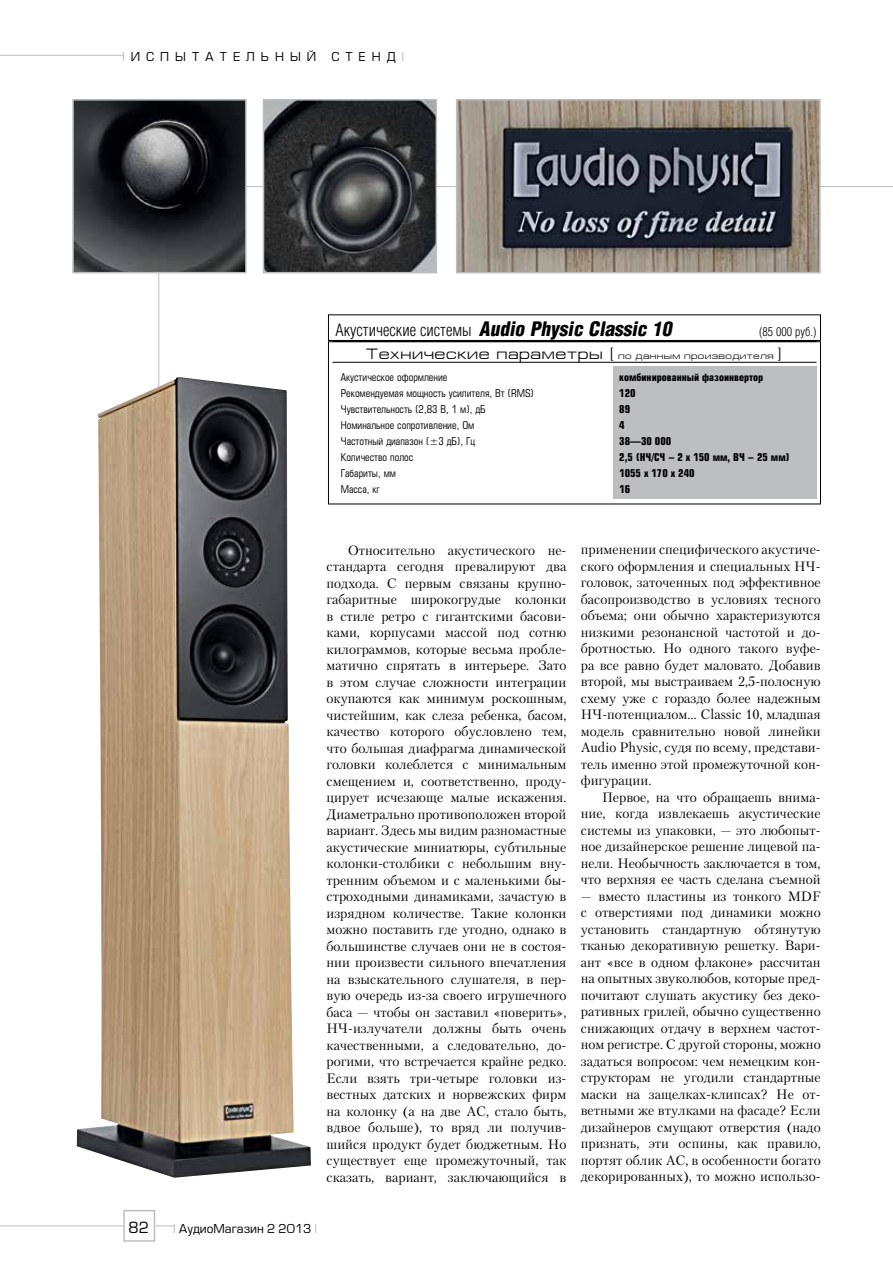
<style>
.page{position:relative;width:893px;height:1263px;background:#fff}
.page>*{position:absolute;margin:0;border:0;box-sizing:border-box;transform-origin:0 0}
.t1{font:italic 700 19.5px "AG Letterica Cond L";color:#000}
.t2{font:15px "Europe Extended C";letter-spacing:.04em;color:#000}
.t3{font:15px "Europe C";color:#000}
.t4{font:13.5px/16.5px "Petersburg";color:#000;text-align:justify}
.t5{font:12px "Europe C";letter-spacing:.5em;color:#000}
.t6{font:12px "Europe C";color:#000}
.t7{font:12px "AG Letterica Cond L";color:#000}
.t8{font:10.5px "Europe Condensed C";color:#000}
.t9{font:700 10.5px "Europe Condensed C";color:#000}
.s1{color:#bcbec0}
.s2{font-weight:400;font-style:normal;font-size:16.5px}
.s3{font-size:9px}
</style>
<div class="page">
<hr style="left:0;top:55px;width:123px;height:1px;background:#bcbec0">
<hr style="left:0;top:1225px;width:175px;height:1px;background:#bcbec0">
<div style="left:123px;top:1210px;width:32px;height:32px;background:#fff;border:2px solid #bcbec0"></div>
<hr style="left:232px;top:186px;width:661px;height:1px;background:#bcbec0">
<hr style="left:158px;top:205px;width:1px;height:317px;background:#bcbec0">
<img style="left:75px;top:102px;width:169px;height:168px">
<div style="left:72px;top:99px;width:175px;height:174px;border:2px solid #bcbec0"></div>
<img style="left:459px;top:102px;width:359px;height:168px">
<div style="left:456px;top:99px;width:365px;height:174px;border:2px solid #bcbec0"></div>
<img style="left:266px;top:102px;width:168px;height:168px">
<div style="left:263px;top:99px;width:174px;height:174px;border:2px solid #bcbec0"></div>
<div style="left:613px;top:366px;width:203px;height:133px;background:#bcbec0"></div>
<hr style="left:333px;top:341px;width:483px;height:1px;background:#000">
<hr style="left:332px;top:362px;width:484px;height:1px;background:#000">
<div style="left:328px;top:315px;width:493px;height:26px;border:1px solid #000"></div>
<img style="left:77px;top:377px;width:234px;height:801px">
<p class="t5" style="left:122px;top:49px;width:196px"><span class="s1">I</span>ИСПЫТАТЕЛЬНЫЙ</p>
<p class="t5" style="left:331px;top:49px;width:74px">СТЕНД<span class="s1">I</span></p>
<h1 class="t1" style="left:335px;top:317px;width:339px"><span class="s2">Акустические системы</span> Audio Physic Classic 10</h1>
<p class="t7" style="left:759px;top:325px;width:59px">(85 000 руб.)</p>
<p class="t2" style="left:366px;top:345px;width:417px">Tехнические параметры [ <span class="s3">по данным производителя</span> ]</p>
<p class="t8" style="left:341px;top:370px;width:108px">Акустическое оформление</p>
<p class="t9" style="left:619px;top:370px;width:145px">комбинированный фазоинвертор</p>
<p class="t8" style="left:341px;top:386px;width:195px">Рекомендуемая мощность усилителя, Вт (RMS)</p>
<p class="t9" style="left:619px;top:386px;width:18px">120</p>
<p class="t8" style="left:341px;top:402px;width:147px">Чувствительность (2,83 В, 1 м), дБ</p>
<p class="t9" style="left:619px;top:402px;width:12px">89</p>
<p class="t8" style="left:341px;top:418px;width:135px">Номинальное сопротивление, Ом</p>
<p class="t9" style="left:619px;top:418px;width:7px">4</p>
<p class="t8" style="left:341px;top:435px;width:136px">Частотный диапазон (±3 дБ), Гц</p>
<p class="t9" style="left:619px;top:434px;width:53px">38—30 000</p>
<p class="t8" style="left:341px;top:451px;width:74px">Количество полос</p>
<p class="t9" style="left:619px;top:450px;width:172px">2,5 (НЧ/СЧ – 2 х 150 мм, ВЧ – 25 мм)</p>
<p class="t8" style="left:341px;top:467px;width:57px">Габариты, мм</p>
<p class="t9" style="left:619px;top:466px;width:77px">1055 х 170 х 240</p>
<p class="t8" style="left:341px;top:483px;width:41px">Масса, кг</p>
<p class="t9" style="left:619px;top:482px;width:12px">16</p>
<p class="t4" style="left:327px;top:542px;width:241px;text-indent:21px">Относительно акустического не&shy;стандарта сегодня превалируют два подхода. С первым связаны крупно&shy;габаритные широкогрудые колонки в стиле ретро с гигантскими басови&shy;ками, корпусами массой под сотню килограммов, которые весьма пробле&shy;матично спрятать в интерьере. Зато в этом случае сложности интеграции окупаются как минимум роскошным, чистейшим, как слеза ребенка, басом, качество которого обусловлено тем, что большая диафрагма динамической головки колеблется с минимальным смещением и, соответственно, проду&shy;цирует исчезающе малые искажения.<br>Диаметрально противоположен второй вариант. Здесь мы видим разномастные акустические миниатюры, субтильные колонки-столбики с небольшим вну&shy;тренним объемом и с маленькими бы&shy;строходными динамиками, зачастую в изрядном количестве. Такие колонки можно поставить где угодно, однако в большинстве случаев они не в состоя&shy;нии произвести сильного впечатления на взыскательного слушателя, в пер&shy;вую очередь из-за своего игрушечного баса — чтобы он заставил «поверить», НЧ-излучатели должны быть очень качественными, а следовательно, до&shy;рогими, что встречается крайне редко.<br>Если взять три-четыре головки из&shy;вестных датских и норвежских фирм на колонку (а на две АС, стало быть, вдвое больше), то вряд ли получив&shy;шийся продукт будет бюджетным. Но существует еще промежуточный, так сказать, вариант, заключающийся в</p>
<p class="t4" style="left:581px;top:541px;width:241px">применении специфического акустиче&shy;ского оформления и специальных НЧ&shy;головок, заточенных под эффективное басопроизводство в условиях тесного объема; они обычно характеризуются низкими резонансной частотой и до&shy;бротностью. Но одного такого вуфе&shy;ра все равно будет маловато. Добавив второй, мы выстраиваем 2,5-полосную схему уже с гораздо более надежным НЧ-потенциалом… Classic 10, младшая модель сравнительно новой линейки Audio Physic, судя по всему, представи&shy;тель именно этой промежуточной кон&shy;фигурации.</p>
<p class="t4" style="left:581px;top:789px;width:241px;text-indent:21px">Первое, на что обращаешь внима&shy;ние, когда извлекаешь акустические системы из упаковки, — это любопыт&shy;ное дизайнерское решение лицевой па&shy;нели. Необычность заключается в том, что верхняя ее часть сделана съемной</p>
<p class="t4" style="left:581px;top:888px;width:241px">— вместо пластины из тонкого MDF с отверстиями под динамики можно установить стандартную обтянутую тканью декоративную решетку. Вари&shy;ант «все в одном флаконе» рассчитан на опытных звуколюбов, которые пред&shy;почитают слушать акустику без деко&shy;ративных грилей, обычно существенно снижающих отдачу в верхнем частот&shy;ном регистре. С другой стороны, можно задаться вопросом: чем немецким кон&shy;структорам не угодили стандартные маски на защелках-клипсах? Не от&shy;ветными же втулками на фасаде? Если дизайнеров смущают отверстия (надо признать, эти оспины, как правило, портят облик АС, в особенности богато декорированных), то можно использо-</p>
<p class="t3" style="left:128px;top:1219px;width:22px">82</p>
<p class="t6" style="left:173px;top:1222px;width:146px"><span class="s1">I</span> АудиоМагазин 2 2013 <span class="s1">I</span></p>
</div>
